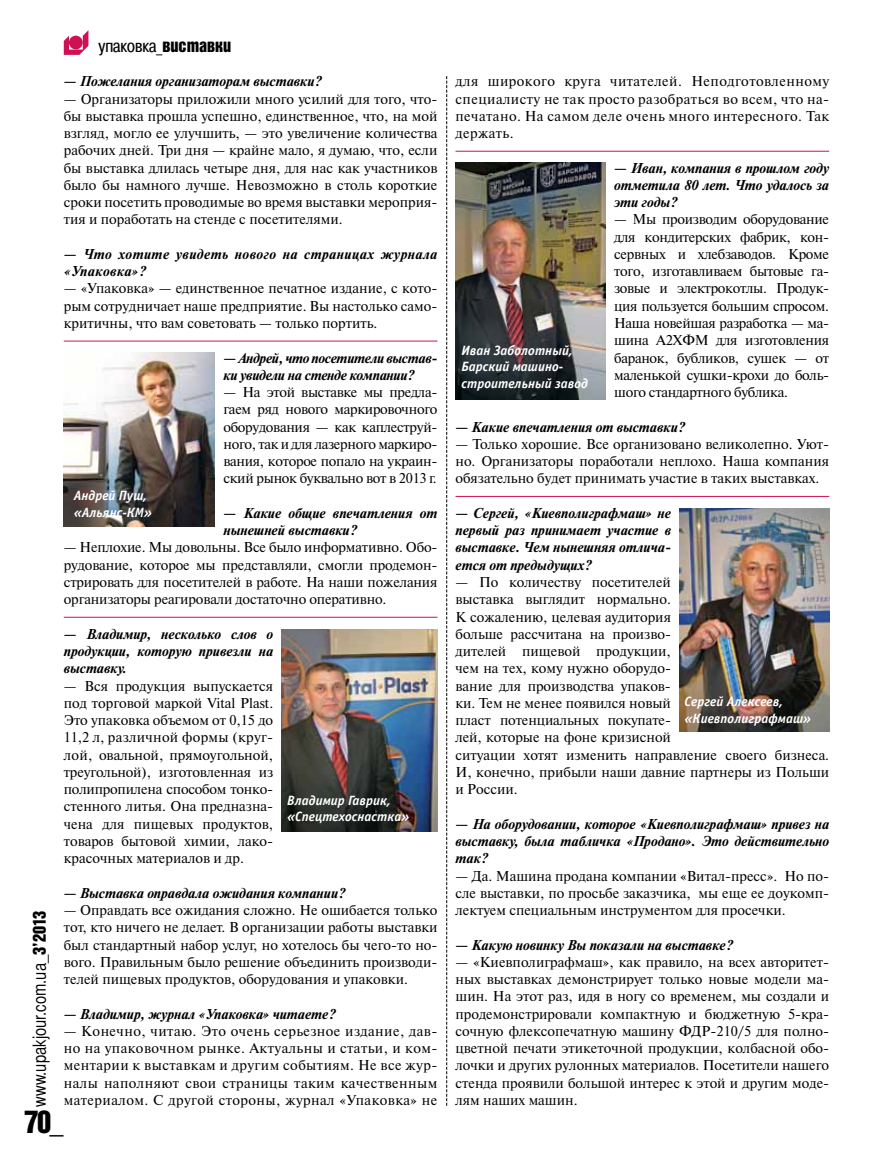
<style>
.page{position:relative;width:893px;height:1170px;background:#fff}
.page>*{position:absolute;margin:0;border:0;box-sizing:border-box;transform-origin:0 0}
.t1{font:31.5px "Bastion Kontrast Alt C";color:#000}
.t2{font:18px "Bastion C";color:#000}
.t3{font:18px "Pragmatica Cond C";color:#000}
.t4{font:14.25px/17.2px "Newton C";color:#000;text-align:justify}
.t5{font:italic 700 14.25px/17.2px "Newton C";color:#000;text-align:justify}
.t6{font:italic 700 14.25px/17.2px "Newton C";letter-spacing:-.02em;color:#000}
.t7{font:italic 700 14.25px/17.2px "Newton C";letter-spacing:.03em;color:#000}
.t8{font:italic 700 13.5px/16.5px "Officina Sans C";color:#fff}
.s1{font-family:"Bastion Kontrast Alt C"}
</style>
<div class="page">
<hr style="left:64px;top:341px;width:373px;height:1px;background:#ce1153">
<hr style="left:64px;top:617px;width:373px;height:1px;background:#ce1153">
<hr style="left:455px;top:151px;width:374px;height:1px;background:#ce1153">
<hr style="left:455px;top:496px;width:374px;height:1px;background:#ce1153">
<img style="left:64px;top:352px;width:151px;height:174px">
<img style="left:282px;top:629px;width:155px;height:202px">
<img style="left:679px;top:508px;width:150px;height:223px">
<img style="left:456px;top:163px;width:150px;height:236px">
<svg style="left:446px;top:76px;width:1px;height:1030px"></svg>
<svg style="left:64px;top:30px;width:24px;height:25px"></svg>
<p class="t2" style="left:29px;top:1106px;width:198px;rotate:-90deg">www.upakjour.com.ua_<span class="s1">3’2013</span></p>
<p class="t3" style="left:99px;top:35px;width:134px">упаковка_<span class="s1">виставки</span></p>
<p class="t5" style="left:64px;top:73px;width:259px">— Пожелания организаторам выставки?</p>
<p class="t4" style="left:64px;top:90px;width:375px;text-align:left">— Организаторы приложили много усилий для того, что&shy;бы выставка прошла успешно, единственное, что, на мой взгляд, могло ее улучшить, — это увеличение количества рабочих дней. Три дня — крайне мало, я думаю, что, если бы выставка длилась четыре дня, для нас как участников было бы намного лучше. Невозможно в столь короткие сроки посетить проводимые во время выставки мероприя&shy;тия и поработать на стенде с посетителями.</p>
<p class="t7" style="left:64px;top:245px;width:375px">— Что хотите увидеть нового на страницах журнала «Упаковка»?</p>
<p class="t4" style="left:64px;top:280px;width:375px">— «Упаковка» — единственное печатное издание, с кото&shy;рым сотрудничает наше предприятие. Вы настолько само&shy;критичны, что вам советовать — только портить.</p>
<p class="t6" style="left:223px;top:349px;width:216px">— Андрей, что посетители выстав&shy;ки увидели на стенде компании?</p>
<p class="t4" style="left:223px;top:383px;width:216px">— На этой выставке мы предла&shy;гаем ряд нового маркировочного оборудования — как каплеструй&shy;ного, так и для лазерного маркиро&shy;вания, которое попало на украин&shy;ский рынок буквально вот в 2013 г.</p>
<p class="t5" style="left:223px;top:504px;width:216px">— Какие общие впечатления от нынешней выставки?</p>
<p class="t4" style="left:64px;top:539px;width:375px">— Неплохие. Мы довольны. Все было информативно. Обо&shy;рудование, которое мы представляли, смогли продемон&shy;стрировать для посетителей в работе. На наши пожелания организаторы реагировали достаточно оперативно.</p>
<p class="t5" style="left:64px;top:625px;width:211px">— Владимир, несколько слов о продукции, которую привезли на выставку.</p>
<p class="t4" style="left:64px;top:677px;width:211px;text-align:left">— Вся продукция выпускается под торговой маркой Vital Plast.<br>Это упаковка объемом от 0,15 до<br>11,2 л, различной формы (круг&shy;лой, овальной, прямоугольной, треугольной), изготовленная из полипропилена способом тонко&shy;стенного литья. Она предназна&shy;чена для пищевых продуктов, товаров бытовой химии, лако&shy;красочных материалов и др.</p>
<p class="t5" style="left:64px;top:884px;width:283px">— Выставка оправдала ожидания компании?</p>
<p class="t4" style="left:64px;top:901px;width:375px">— Оправдать все ожидания сложно. Не ошибается только тот, кто ничего не делает. В организации работы выставки был стандартный набор услуг, но хотелось бы чего-то но&shy;вого. Правильным было решение объединить производи&shy;телей пищевых продуктов, оборудования и упаковки.</p>
<p class="t5" style="left:64px;top:1005px;width:273px">— Владимир, журнал «Упаковка» читаете?</p>
<p class="t4" style="left:64px;top:1022px;width:375px">— Конечно, читаю. Это очень серьезное издание, дав&shy;но на упаковочном рынке. Актуальны и статьи, и ком&shy;ментарии к выставкам и другим событиям. Не все жур&shy;налы наполняют свои страницы таким качественным материалом. С другой стороны, журнал «Упаковка» не</p>
<p class="t8" style="left:74px;top:487px;width:80px">Андрей Пуш, «Альянс-КМ»</p>
<p class="t8" style="left:287px;top:792px;width:124px">Владимир Гаврик, «Спецтехоснастка»</p>
<h1 class="t1" style="left:25px;top:1105px;width:41px">70_</h1>
<p class="t4" style="left:455px;top:73px;width:375px">для широкого круга читателей. Неподготовленному специалисту не так просто разобраться во всем, что на&shy;печатано. На самом деле очень много интересного. Так держать.</p>
<p class="t5" style="left:614px;top:159px;width:217px">— Иван, компания в прошлом году отметила 80 лет. Что удалось за эти годы?</p>
<p class="t4" style="left:614px;top:211px;width:217px">— Мы производим оборудование для кондитерских фабрик, кон&shy;сервных и хлебзаводов. Кроме того, изготавливаем бытовые га&shy;зовые и электрокотлы. Продук&shy;ция пользуется большим спросом.<br>Наша новейшая разработка — ма&shy;шина А2ХФМ для изготовления баранок, бубликов, сушек — от маленькой сушки-крохи до боль&shy;шого стандартного бублика.</p>
<p class="t5" style="left:455px;top:418px;width:231px">— Какие впечатления от выставки?</p>
<p class="t4" style="left:455px;top:435px;width:375px">— Только хорошие. Все организовано великолепно. Уют&shy;но. Организаторы поработали неплохо. Наша компания обязательно будет принимать участие в таких выставках.</p>
<p class="t5" style="left:455px;top:504px;width:217px">— Сергей, «Киевполиграфмаш» не первый раз принимает участие в выставке. Чем нынешняя отлича&shy;ется от предыдущих?</p>
<p class="t4" style="left:455px;top:573px;width:375px;text-align:left">— По количеству посетителей<br>выставка выглядит нормально.<br>К сожалению, целевая аудитория<br>больше рассчитана на произво-<br>дителей пищевой продукции,<br>чем на тех, кому нужно оборудо-<br>вание для производства упаков-<br>ки. Тем не менее появился новый<br>пласт потенциальных покупате-<br>лей, которые на фоне кризисной<br>ситуации хотят изменить направление своего бизнеса.<br>И, конечно, прибыли наши давние партнеры из Польши и России.</p>
<p class="t5" style="left:455px;top:815px;width:375px">— На оборудовании, которое «Киевполиграфмаш» привез на выставку, была табличка «Продано». Это действительно так?</p>
<p class="t4" style="left:455px;top:867px;width:375px;text-align:left">— Да. Машина продана компании «Витал-пресс». Но по&shy;сле выставки, по просьбе заказчика, мы еще ее доукомп&shy;лектуем специальным инструментом для просечки.</p>
<p class="t5" style="left:455px;top:936px;width:279px">— Какую новинку Вы показали на выставке?</p>
<p class="t4" style="left:455px;top:953px;width:375px">— «Киевполиграфмаш», как правило, на всех авторитет&shy;ных выставках демонстрирует только новые модели ма&shy;шин. На этот раз, идя в ногу со временем, мы создали и продемонстрировали компактную и бюджетную 5-кра&shy;сочную флексопечатную машину ФДР-210/5 для полно&shy;цветной печати этикеточной продукции, колбасной обо&shy;лочки и других рулонных материалов. Посетители нашего стенда проявили большой интерес к этой и другим моде&shy;лям наших машин.</p>
<p class="t8" style="left:461px;top:342px;width:128px">Иван Заболотный,<br>Барский машино&shy;строительный завод</p>
<p class="t8" style="left:685px;top:693px;width:128px">Сергей Алексеев, «Киевполиграфмаш»</p>
</div>
